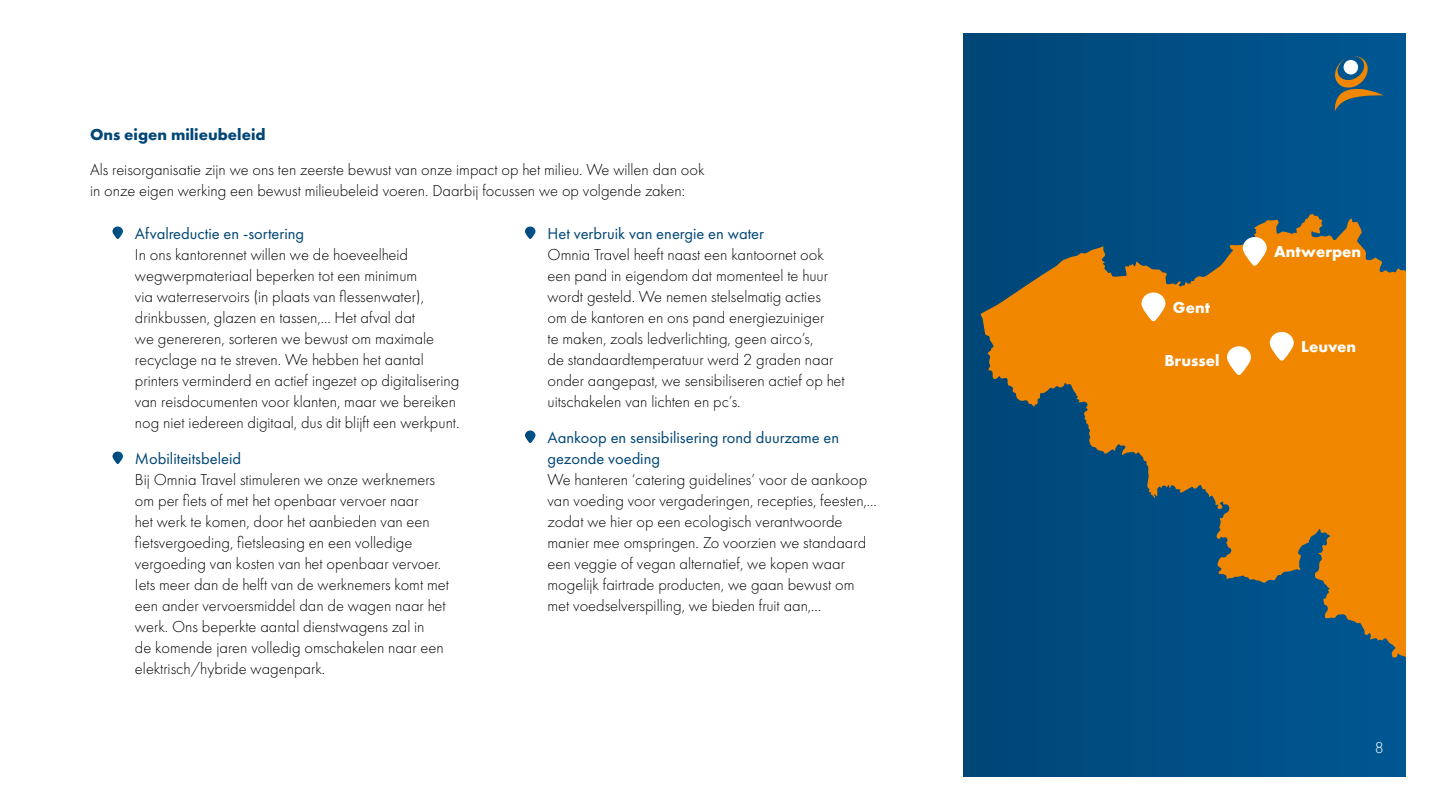
<style>
.page{position:relative;width:1440px;height:810px;background:#fff}
.page>*{position:absolute;margin:0;border:0;box-sizing:border-box;transform-origin:0 0}
.t1{font:300 16.5px/21px "Futura PT";color:#000}
.t2{font:16.5px/21px "Futura PT";color:#004676}
.t3{font:700 16.5px "Futura PT";color:#fff}
.t4{font:700 16.5px "Futura PT";color:#004676}
.t5{font:300 16.5px "Futura PT";color:#fff}
</style>
<div class="page">
<div style="left:964px;top:34px;width:442px;height:742px;background:linear-gradient(to right,#004677,#005793)"></div>
<svg style="left:980px;top:214px;width:426px;height:471px;background:#7a6a3f"></svg>
<svg style="left:112px;top:227px;width:11px;height:12px"></svg>
<svg style="left:112px;top:452px;width:11px;height:12px"></svg>
<svg style="left:525px;top:227px;width:11px;height:12px"></svg>
<svg style="left:525px;top:431px;width:11px;height:12px"></svg>
<svg style="left:1243px;top:237px;width:24px;height:29px"></svg>
<svg style="left:1142px;top:293px;width:23px;height:29px"></svg>
<svg style="left:1227px;top:346px;width:24px;height:29px"></svg>
<svg style="left:1270px;top:332px;width:24px;height:29px"></svg>
<svg style="left:1333px;top:55px;width:51px;height:56px;background:#436976"></svg>
<p class="t4" style="left:90px;top:124px;width:177px">Ons eigen milieubeleid</p>
<p class="t1" style="left:90px;top:159px;width:616px">Als reisorganisatie zijn we ons ten zeerste bewust van onze impact op het milieu. We willen dan ook in onze eigen werking een bewust milieubeleid voeren. Daarbij focussen we op volgende zaken:</p>
<p class="t2" style="left:135px;top:223px;width:171px">Afvalreductie en -sortering</p>
<p class="t1" style="left:135px;top:244px;width:326px">In ons kantorennet willen we de hoeveelheid wegwerpmateriaal beperken tot een minimum<br>via waterreservoirs (in plaats van flessenwater), drinkbussen, glazen en tassen,… Het afval dat<br>we genereren, sorteren we bewust om maximale recyclage na te streven. We hebben het aantal printers verminderd en actief ingezet op digitalisering van reisdocumenten voor klanten, maar we bereiken nog niet iedereen digitaal, dus dit blijft een werkpunt.</p>
<p class="t2" style="left:135px;top:448px;width:108px">Mobiliteitsbeleid</p>
<p class="t1" style="left:135px;top:469px;width:316px">Bij Omnia Travel stimuleren we onze werknemers om per fiets of met het openbaar vervoer naar<br>het werk te komen, door het aanbieden van een fietsvergoeding, fietsleasing en een volledige vergoeding van kosten van het openbaar vervoer.<br>Iets meer dan de helft van de werknemers komt met een ander vervoersmiddel dan de wagen naar het werk. Ons beperkte aantal dienstwagens zal in<br>de komende jaren volledig omschakelen naar een elektrisch/hybride wagenpark.</p>
<p class="t2" style="left:547px;top:223px;width:218px">Het verbruik van energie en water</p>
<p class="t1" style="left:547px;top:244px;width:299px">Omnia Travel heeft naast een kantoornet ook een pand in eigendom dat momenteel te huur wordt gesteld. We nemen stelselmatig acties<br>om de kantoren en ons pand energiezuiniger<br>te maken, zoals ledverlichting, geen airco’s,<br>de standaardtemperatuur werd 2 graden naar onder aangepast, we sensibiliseren actief op het uitschakelen van lichten en pc’s.</p>
<p class="t2" style="left:547px;top:427px;width:293px">Aankoop en sensibilisering rond duurzame en gezonde voeding</p>
<p class="t1" style="left:547px;top:469px;width:331px">We hanteren ‘catering guidelines’ voor de aankoop van voeding voor vergaderingen, recepties, feesten,... zodat we hier op een ecologisch verantwoorde manier mee omspringen. Zo voorzien we standaard een veggie of vegan alternatief, we kopen waar mogelijk fairtrade producten, we gaan bewust om met voedselverspilling, we bieden fruit aan,…</p>
<p class="t3" style="left:1173px;top:296px;width:39px">Gent</p>
<p class="t3" style="left:1164px;top:350px;width:57px">Brussel</p>
<p class="t3" style="left:1274px;top:241px;width:89px">Antwerpen</p>
<p class="t3" style="left:1301px;top:336px;width:56px">Leuven</p>
<p class="t5" style="left:1375px;top:738px;width:11px">8</p>
</div>
